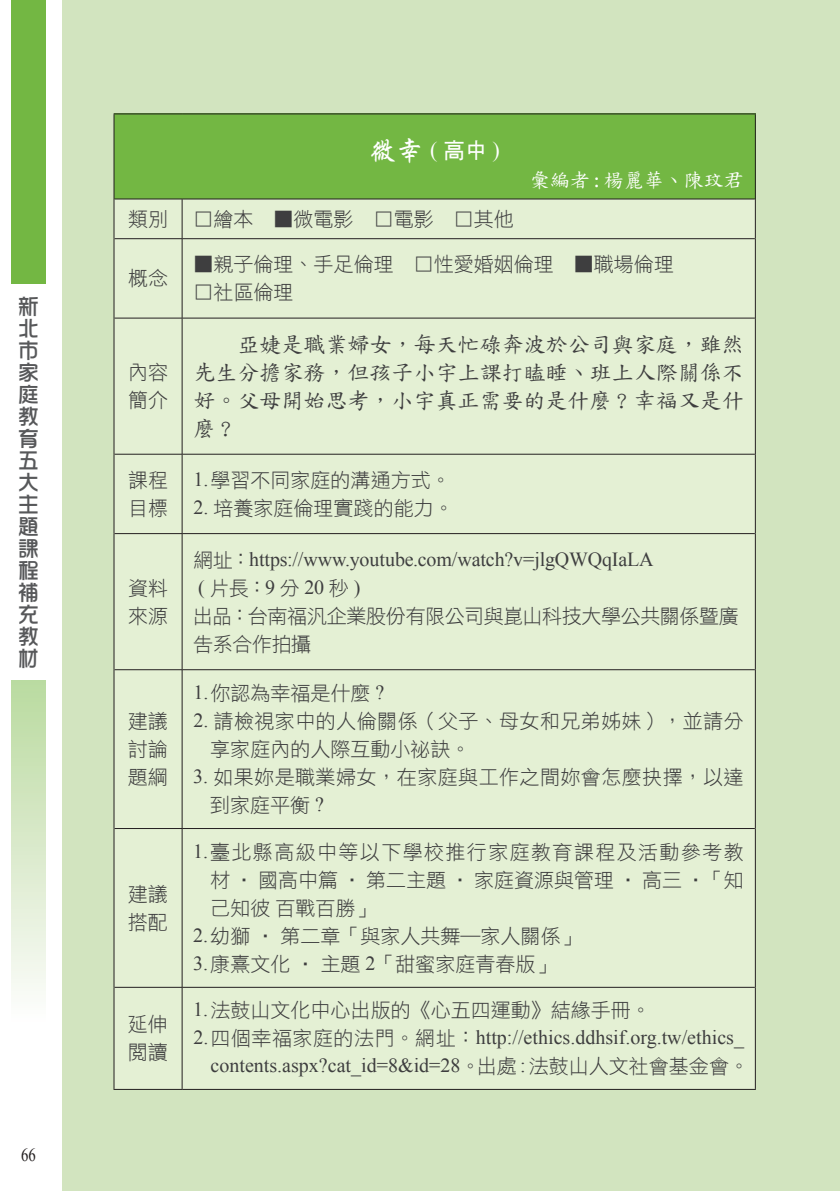
<style>
.page{position:relative;width:840px;height:1191px;background:#fff}
.page>*{position:absolute;margin:0;border:0;box-sizing:border-box;transform-origin:0 0}
.t1{font:28px "Singkai EG Bold Big 5";color:#fff}
.t2{font:22px/28px "DF Biao Kai W5 WINP BF";color:#3e3e3f;text-align:justify}
.t3{font:22px/22px "DF Hua Zong W5 WINP BF";color:#57585a;text-align:justify}
.t4{font:20px/28px "DF Hei W3 WINP BF";color:#3e3e3f}
.t5{font:20px/28px "Times New Roman";color:#3e3e3f}
.t6{font:20px/28px "DF Hei W3 WINP BF";letter-spacing:.02em;color:#3e3e3f}
.t7{font:20px "DF Hei W3 WINP BF";letter-spacing:.07em;color:#3e3e3f}
.t8{font:20px "DF Biao Kai W5 WINP BF";color:#fff}
.t9{font:18.4px "Times New Roman";color:#231f20;scale:.8 1}
.s1{font-family:"Times New Roman";font-size:22px}
.s2{font-family:"DF Hei W7 WINP BF";font-size:22px}
.s3{font-family:"DF Hei W3 WINP BF"}
.s4{font-family:"Times New Roman"}
</style>
<div class="page">
<div style="left:62px;top:0;width:777px;height:1191px;background:#d2e4bf"></div>
<div style="left:11px;top:0;width:34px;height:283px;background:#73b743"></div>
<div style="left:11px;top:680px;width:34px;height:511px;background:linear-gradient(to bottom,#c0dca8,#fff)"></div>
<div style="left:114px;top:114px;width:641px;height:85px;background:#73b743"></div>
<div style="left:114px;top:200px;width:640px;height:787px;background:#e4f0d4"></div>
<div style="left:114px;top:988px;width:640px;height:101px;background:#e4f0d4"></div>
<hr style="left:114px;top:199px;width:68px;height:1px;background:#231f20">
<hr style="left:182px;top:199px;width:572px;height:1px;background:#231f20">
<hr style="left:182px;top:199px;width:1px;height:39px;background:#231f20">
<hr style="left:114px;top:238px;width:68px;height:1px;background:#231f20">
<hr style="left:182px;top:238px;width:572px;height:1px;background:#231f20">
<hr style="left:182px;top:239px;width:1px;height:79px;background:#231f20">
<hr style="left:114px;top:318px;width:68px;height:1px;background:#231f20">
<hr style="left:182px;top:318px;width:572px;height:1px;background:#231f20">
<hr style="left:182px;top:318px;width:1px;height:136px;background:#231f20">
<hr style="left:114px;top:454px;width:68px;height:1px;background:#231f20">
<hr style="left:182px;top:454px;width:572px;height:1px;background:#231f20">
<hr style="left:182px;top:454px;width:1px;height:79px;background:#231f20">
<hr style="left:114px;top:533px;width:68px;height:1px;background:#231f20">
<hr style="left:182px;top:533px;width:572px;height:1px;background:#231f20">
<hr style="left:182px;top:534px;width:1px;height:135px;background:#231f20">
<hr style="left:114px;top:669px;width:68px;height:1px;background:#231f20">
<hr style="left:182px;top:669px;width:572px;height:1px;background:#231f20">
<hr style="left:182px;top:670px;width:1px;height:158px;background:#231f20">
<hr style="left:114px;top:828px;width:68px;height:1px;background:#231f20">
<hr style="left:182px;top:828px;width:572px;height:1px;background:#231f20">
<hr style="left:182px;top:828px;width:1px;height:159px;background:#231f20">
<hr style="left:114px;top:987px;width:68px;height:1px;background:#231f20">
<hr style="left:182px;top:987px;width:572px;height:1px;background:#231f20">
<hr style="left:182px;top:987px;width:1px;height:102px;background:#231f20">
<hr style="left:113px;top:113px;width:69px;height:1px;background:#231f20">
<hr style="left:113px;top:114px;width:1px;height:85px;background:#231f20">
<hr style="left:182px;top:113px;width:573px;height:1px;background:#231f20">
<hr style="left:754px;top:114px;width:1px;height:85px;background:#231f20">
<hr style="left:113px;top:199px;width:1px;height:40px;background:#231f20">
<hr style="left:754px;top:199px;width:1px;height:40px;background:#231f20">
<hr style="left:113px;top:239px;width:1px;height:79px;background:#231f20">
<hr style="left:754px;top:239px;width:1px;height:79px;background:#231f20">
<hr style="left:113px;top:318px;width:1px;height:136px;background:#231f20">
<hr style="left:754px;top:318px;width:1px;height:136px;background:#231f20">
<hr style="left:113px;top:454px;width:1px;height:79px;background:#231f20">
<hr style="left:754px;top:454px;width:1px;height:79px;background:#231f20">
<hr style="left:113px;top:533px;width:1px;height:136px;background:#231f20">
<hr style="left:754px;top:533px;width:1px;height:136px;background:#231f20">
<hr style="left:113px;top:669px;width:1px;height:159px;background:#231f20">
<hr style="left:754px;top:669px;width:1px;height:159px;background:#231f20">
<hr style="left:113px;top:828px;width:1px;height:159px;background:#231f20">
<hr style="left:754px;top:828px;width:1px;height:159px;background:#231f20">
<hr style="left:113px;top:987px;width:1px;height:102px;background:#231f20">
<hr style="left:754px;top:987px;width:1px;height:102px;background:#231f20">
<hr style="left:113px;top:1089px;width:69px;height:1px;background:#231f20">
<hr style="left:182px;top:1089px;width:573px;height:1px;background:#231f20">
<p class="t3" style="left:17px;top:295px;width:23px">新北市家庭教育五大主題課程補充教材</p>
<p class="t9" style="left:21px;top:1142px;width:20px">66</p>
<h1 class="t1" style="left:369px;top:136px;width:132px">微幸<span class="s1">(</span><span class="s2">高中</span><span class="s1">)</span></h1>
<p class="t4" style="left:128px;top:205px;width:41px">類別</p>
<p class="t4" style="left:193px;top:205px;width:322px">□繪本 ▓微電影 □電影 □其他</p>
<p class="t8" style="left:529px;top:170px;width:215px">彙編者 : 楊麗華、陳玟君</p>
<p class="t4" style="left:128px;top:264px;width:41px">概念</p>
<p class="t4" style="left:128px;top:358px;width:41px">內容簡介</p>
<p class="t4" style="left:193px;top:250px;width:481px">▓親子倫理、手足倫理 □性愛婚姻倫理 ▓職場倫理</p>
<p class="t4" style="left:193px;top:278px;width:101px">□社區倫理</p>
<p class="t2" style="left:193px;top:330px;width:551px;text-indent:44px">亞婕是職業婦女，每天忙碌奔波於公司與家庭，雖然先生分擔家務，但孩子小宇上課打瞌睡、班上人際關係不好<span class="s3">。</span>父母開始思考，小宇真正需要的是什麼 ? 幸福又是什麼?</p>
<p class="t4" style="left:128px;top:466px;width:42px">課程目標</p>
<p class="t4" style="left:193px;top:466px;width:258px"><span class="s4">1.</span>學習不同家庭的溝通方式。</p>
<p class="t4" style="left:193px;top:494px;width:261px"><span class="s4">2.</span> 培養家庭倫理實踐的能力。</p>
<p class="t4" style="left:128px;top:573px;width:42px">資料來源</p>
<p class="t4" style="left:128px;top:707px;width:42px;text-align:justify">建議討論題綱</p>
<p class="t4" style="left:128px;top:880px;width:42px">建議搭配</p>
<p class="t4" style="left:128px;top:1010px;width:41px">延伸閱讀</p>
<p class="t5" style="left:193px;top:544px;width:461px"><span class="s3">網址：</span>https://www.youtube.com/watch?v=jlgQWQqIaLA (<span class="s3">片長：</span>9<span class="s3">分</span>20<span class="s3">秒</span>)</p>
<p class="t4" style="left:193px;top:601px;width:547px">出品：台南福汎企業股份有限公司與崑山科技大學公共關係暨廣告系合作拍攝</p>
<p class="t4" style="left:193px;top:679px;width:192px"><span class="s4">1.</span>你認為幸福是什麼 <span class="s4">?</span></p>
<p class="t6" style="left:210px;top:707px;width:534px;text-indent:-17px"><span class="s4">2.</span> 請檢視家中的人倫關係（父子、母女和兄弟姊妹），並請分享家庭內的人際互動小祕訣。</p>
<p class="t6" style="left:210px;top:763px;width:534px;text-indent:-17px"><span class="s4">3.</span> 如果妳是職業婦女，在家庭與工作之間妳會怎麼抉擇，以達到家庭平衡 <span class="s4">?</span></p>
<p class="t7" style="left:193px;top:842px;width:552px"><span class="s4">1.</span>臺北縣高級中等以下學校推行家庭教育課程及活動參考教</p>
<p class="t4" style="left:210px;top:866px;width:534px">材 ‧ 國高中篇 ‧ 第二主題 ‧ 家庭資源與管理 ‧ 高三 ‧「知</p>
<p class="t4" style="left:210px;top:894px;width:167px">己知彼百戰百勝」</p>
<p class="t4" style="left:193px;top:922px;width:388px"><span class="s4">2.</span>幼獅 ‧ 第二章「與家人共舞―家人關係」</p>
<p class="t4" style="left:193px;top:950px;width:363px"><span class="s4">3.</span>康熹文化 ‧ 主題 <span class="s4">2</span>「甜蜜家庭青春版」</p>
<p class="t4" style="left:193px;top:996px;width:459px"><span class="s4">1.</span>法鼓山文化中心出版的《心五四運動》結緣手冊。</p>
<p class="t5" style="left:193px;top:1023px;width:556px;text-align:right">2.<span class="s3">四個幸福家庭的法門。網址：</span>http://ethics.ddhsif.org.tw/ethics_ contents.aspx?cat_id=8&amp;id=28<span class="s3">。出處</span> : <span class="s3">法鼓山人文社會基金會。</span></p>
</div>
